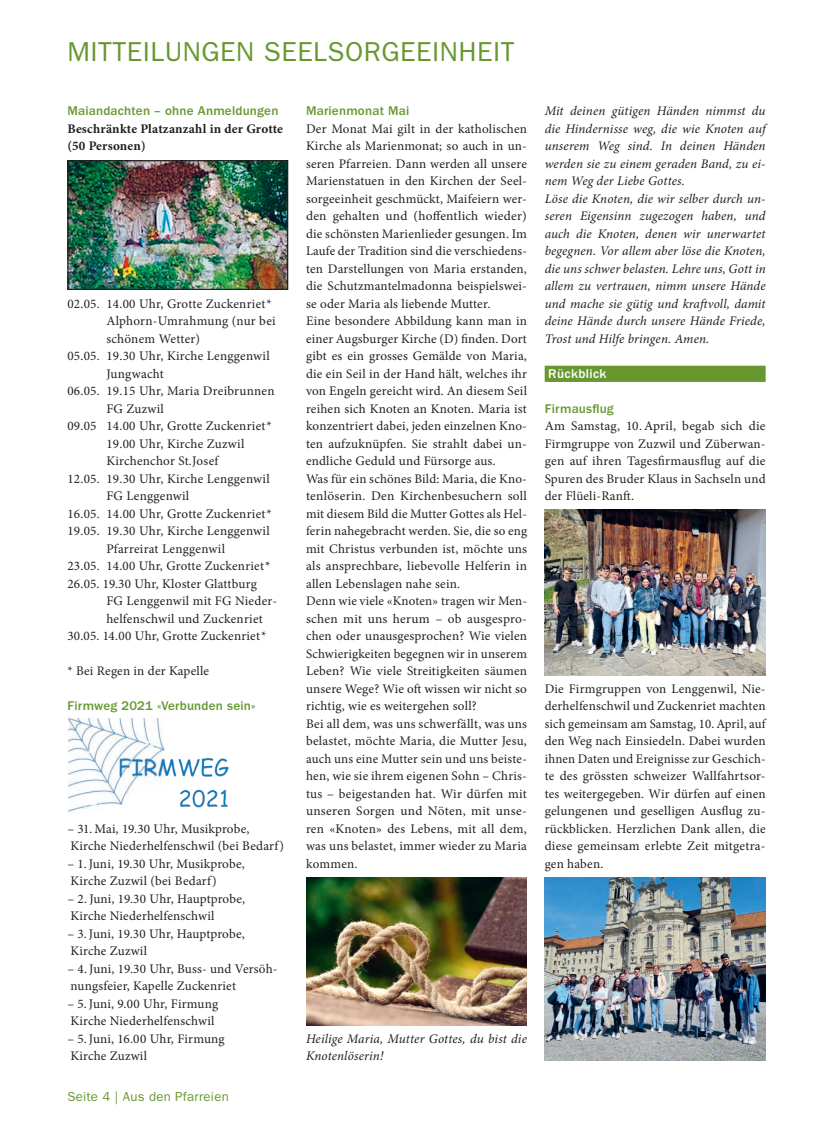
<style>
.page{position:relative;width:833px;height:1134px;background:#fff}
.page>*{position:absolute;margin:0;border:0;box-sizing:border-box;transform-origin:0 0}
.t1{font:27.5px "ITC Franklin Gothic Std";letter-spacing:.02em;color:#679830}
.t2{font:13.12px/17.5px "Minion Pro";letter-spacing:.015em;color:#231f20}
.t3{font:italic 13.12px/17.5px "Minion Pro";letter-spacing:.01em;color:#231f20}
.t4{font:500 13.12px "ITC Franklin Gothic Std";letter-spacing:.015em;color:#679830}
.t5{font:700 13.12px/17.5px "Minion Pro";letter-spacing:.015em;color:#231f20}
.t6{font:13.12px "ITC Franklin Gothic Std";letter-spacing:.02em;color:#679830}
.t7{font:500 13.12px "ITC Franklin Gothic Std";letter-spacing:.03em;color:#fff}
</style>
<div class="page">
<div style="left:544px;top:366px;width:221px;height:16px;background:#679830"></div>
<img style="left:544px;top:510px;width:221px;height:166px">
<img style="left:544px;top:878px;width:221px;height:182px">
<img style="left:69px;top:162px;width:217px;height:126px">
<div style="left:67px;top:160px;width:221px;height:130px;border:1px solid #231f20"></div>
<img style="left:68px;top:718px;width:161px;height:94px">
<img style="left:306px;top:878px;width:221px;height:147px">
<h1 class="t1" style="left:67px;top:36px;width:449px">MITTEILUNGEN SEELSORGEEINHEIT</h1>
<p class="t4" style="left:67px;top:103px;width:213px">Maiandachten – ohne Anmeldungen</p>
<p class="t5" style="left:67px;top:120px;width:217px">Beschränkte Platzanzahl in der Grotte (50 Personen)</p>
<p class="t2" style="left:67px;top:295px;width:206px">02.05. 14.00 Uhr, Grotte Zuckenriet*</p>
<p class="t2" style="left:106px;top:312px;width:171px">Alphorn-Umrahmung (nur bei</p>
<p class="t2" style="left:106px;top:330px;width:95px">schönem Wetter)</p>
<p class="t2" style="left:67px;top:347px;width:204px">05.05. 19.30 Uhr, Kirche Lenggenwil</p>
<p class="t2" style="left:106px;top:365px;width:59px">Jungwacht</p>
<p class="t2" style="left:67px;top:382px;width:209px">06.05. 19.15 Uhr, Maria Dreibrunnen</p>
<p class="t2" style="left:106px;top:400px;width:59px">FG Zuzwil</p>
<p class="t2" style="left:67px;top:417px;width:206px">09.05 14.00 Uhr, Grotte Zuckenriet*</p>
<p class="t2" style="left:106px;top:435px;width:139px">19.00 Uhr, Kirche Zuzwil</p>
<p class="t2" style="left:106px;top:452px;width:114px">Kirchenchor St.Josef</p>
<p class="t2" style="left:67px;top:470px;width:204px">12.05. 19.30 Uhr, Kirche Lenggenwil</p>
<p class="t2" style="left:106px;top:487px;width:84px">FG Lenggenwil</p>
<p class="t2" style="left:67px;top:505px;width:206px">16.05. 14.00 Uhr, Grotte Zuckenriet*</p>
<p class="t2" style="left:67px;top:522px;width:204px">19.05. 19.30 Uhr, Kirche Lenggenwil</p>
<p class="t2" style="left:106px;top:540px;width:120px">Pfarreirat Lenggenwil</p>
<p class="t2" style="left:67px;top:557px;width:204px">23.05. 14.00 Uhr, Grotte Zuckenriet*</p>
<p class="t2" style="left:67px;top:575px;width:191px">26.05. 19.30 Uhr, Kloster Glattburg</p>
<p class="t2" style="left:106px;top:592px;width:172px">FG Lenggenwil mit FG Nieder-</p>
<p class="t2" style="left:106px;top:610px;width:158px">helfenschwil und Zuckenriet</p>
<p class="t2" style="left:67px;top:627px;width:200px">30.05. 14.00 Uhr, Grotte Zuckenriet*</p>
<p class="t2" style="left:67px;top:662px;width:143px">* Bei Regen in der Kapelle</p>
<p class="t4" style="left:67px;top:698px;width:190px">Firmweg 2021 «Verbunden sein»</p>
<p class="t2" style="left:67px;top:820px;width:218px">– 31. Mai, 19.30 Uhr, Musikprobe,<br>Kirche Niederhelfenschwil (bei Bedarf)</p>
<p class="t2" style="left:67px;top:855px;width:179px">– 1.Juni, 19.30 Uhr, Musikprobe,<br>Kirche Zuzwil (bei Bedarf)</p>
<p class="t2" style="left:67px;top:890px;width:179px">– 2.Juni, 19.30 Uhr, Hauptprobe,<br>Kirche Niederhelfenschwil</p>
<p class="t2" style="left:67px;top:925px;width:179px">– 3.Juni, 19.30 Uhr, Hauptprobe,<br>Kirche Zuzwil</p>
<p class="t2" style="left:67px;top:960px;width:212px">– 4.Juni, 19.30 Uhr, Buss- und Versöh&shy;nungsfeier, Kapelle Zuckenriet</p>
<p class="t2" style="left:67px;top:995px;width:152px">– 5.Juni, 9.00 Uhr, Firmung<br>Kirche Niederhelfenschwil</p>
<p class="t2" style="left:67px;top:1030px;width:159px">– 5.Juni, 16.00 Uhr, Firmung<br>Kirche Zuzwil</p>
<p class="t6" style="left:67px;top:1089px;width:163px">Seite 4 | Aus den Pfarreien</p>
<p class="t4" style="left:306px;top:103px;width:105px">Marienmonat Mai</p>
<p class="t2" style="left:306px;top:120px;width:222px">Der Monat Mai gilt in der katholischen Kirche als Marienmonat; so auch in un&shy;seren Pfarreien. Dann werden all unsere Marienstatuen in den Kirchen der Seel&shy;sorgeeinheit geschmückt, Maifeiern wer&shy;den gehalten und (hoffentlich wieder) die schönsten Marienlieder gesungen. Im Laufe der Tradition sind die verschiedens&shy;ten Darstellungen von Maria erstanden, die Schutzmantelmadonna beispielswei&shy;se oder Maria als liebende Mutter.<br>Eine besondere Abbildung kann man in einer Augsburger Kirche (D) finden. Dort gibt es ein grosses Gemälde von Maria, die ein Seil in der Hand hält, welches ihr von Engeln gereicht wird. An diesem Seil reihen sich Knoten an Knoten. Maria ist konzentriert dabei, jeden einzelnen Kno&shy;ten aufzuknüpfen. Sie strahlt dabei un&shy;endliche Geduld und Fürsorge aus.<br>Was für ein schönes Bild: Maria, die Kno&shy;tenlöserin. Den Kirchenbesuchern soll mit diesem Bild die Mutter Gottes als Hel&shy;ferin nahegebracht werden. Sie, die so eng mit Christus verbunden ist, möchte uns als ansprechbare, liebevolle Helferin in allen Lebenslagen nahe sein.<br>Denn wie viele «Knoten» tragen wir Men&shy;schen mit uns herum – ob ausgespro&shy;chen oder unausgesprochen? Wie vielen Schwierigkeiten begegnen wir in unserem Leben? Wie viele Streitigkeiten säumen unsere Wege? Wie oft wissen wir nicht so richtig, wie es weitergehen soll?<br>Bei all dem, was uns schwerfällt, was uns belastet, möchte Maria, die Mutter Jesu, auch uns eine Mutter sein und uns beiste&shy;hen, wie sie ihrem eigenen Sohn – Chris&shy;tus – beigestanden hat. Wir dürfen mit unseren Sorgen und Nöten, mit unse&shy;ren «Knoten» des Lebens, mit all dem, was uns belastet, immer wieder zu Maria kommen.</p>
<p class="t3" style="left:544px;top:102px;width:222px">Mit deinen gütigen Händen nimmst du die Hindernisse weg, die wie Knoten auf unserem Weg sind. In deinen Händen werden sie zu einem geraden Band, zu ei&shy;nem Weg der Liebe Gottes.<br>Löse die Knoten, die wir selber durch un&shy;seren Eigensinn zugezogen haben, und auch die Knoten, denen wir unerwartet begegnen. Vor allem aber löse die Knoten, die uns schwer belasten. Lehre uns, Gott in allem zu vertrauen, nimm unsere Hände und mache sie gütig und kraftvoll, damit deine Hände durch unsere Hände Friede, Trost und Hilfe bringen. Amen.</p>
<p class="t7" style="left:548px;top:366px;width:60px">Rückblick</p>
<p class="t4" style="left:544px;top:401px;width:71px">Firmausflug</p>
<p class="t2" style="left:544px;top:417px;width:222px;text-align:justify">Am Samstag, 10.April, begab sich die Firmgruppe von Zuzwil und Züberwan&shy;gen auf ihren Tagesfirmausflug auf die Spuren des Bruder Klaus in Sachseln und der Flüeli-Ranft.</p>
<p class="t2" style="left:544px;top:680px;width:222px;text-align:justify">Die Firmgruppen von Lenggenwil, Nie&shy;derhelfenschwil und Zuckenriet machten sich gemeinsam am Samstag, 10.April, auf den Weg nach Einsiedeln. Dabei wurden ihnen Daten und Ereignisse zur Geschich&shy;te des grössten schweizer Wallfahrtsor&shy;tes weitergegeben. Wir dürfen auf einen gelungenen und geselligen Ausflug zu&shy;rückblicken. Herzlichen Dank allen, die diese gemeinsam erlebte Zeit mitgetra&shy;gen haben.</p>
<p class="t3" style="left:306px;top:1030px;width:222px">Heilige Maria, Mutter Gottes, du bist die<br>Knotenlöserin!</p>
</div>
